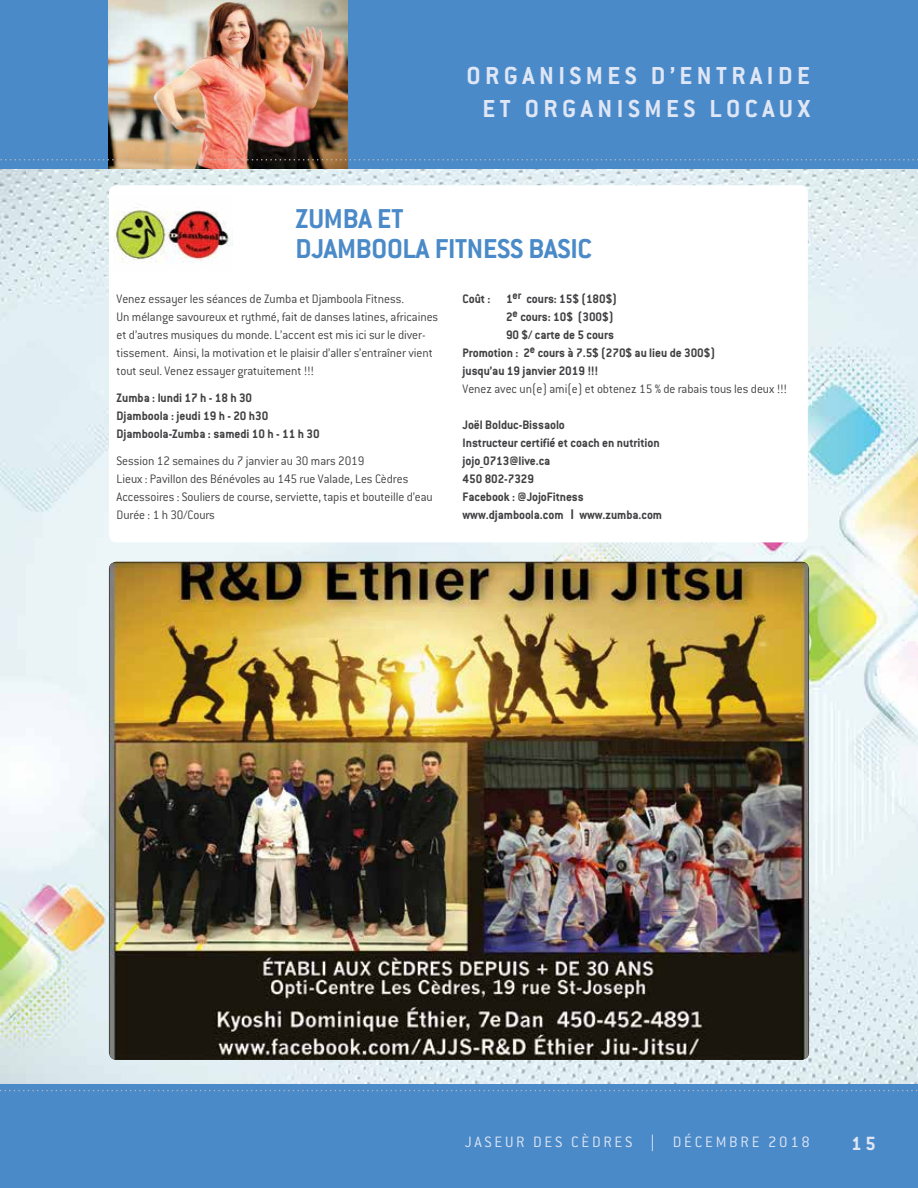
<style>
.page{position:relative;width:918px;height:1188px;background:#fff}
.page>*{position:absolute;margin:0;border:0;box-sizing:border-box;transform-origin:0 0}
.t1{font:700 30px/30px "Conduit ITC";letter-spacing:-.01em;color:#4a8ac8}
.t2{font:700 27px/32.4px "Conduit ITC";letter-spacing:.165em;color:#dfe6f5;text-align:center}
.t3{font:700 21px "Conduit ITC";color:#dfe6f5}
.t4{font:300 16.5px "Conduit ITC";letter-spacing:.165em;color:#dfe6f5}
.t5{font:300 13.5px/18px "Conduit ITC";letter-spacing:-.005em;color:#414042}
.t6{font:700 13.5px/18px "Conduit ITC";letter-spacing:-.005em;color:#414042}
.s1{font-family:"Helvetica"}
</style>
<div class="page">
<img style="left:0;top:169px;width:918px;height:915px">
<div style="left:0;top:1084px;width:918px;height:104px;background:#4a8ac8"></div>
<div style="left:0;top:0;width:918px;height:169px;background:#4a8ac8"></div>
<svg style="left:0;top:1090px;width:918px;height:1px"></svg>
<img style="left:108px;top:0;width:239px;height:169px">
<svg style="left:0;top:159px;width:918px;height:2px"></svg>
<img style="left:109px;top:562px;width:700px;height:498px">
<div style="left:109px;top:185px;width:699px;height:357px;background:#fff;border-radius:8px"></div>
<img style="left:114px;top:210px;width:118px;height:53px">
<h2 class="t2" style="left:466px;top:59px;width:345px">ORGANISMES D’ENTRAIDE<br>ET ORGANISMES LOCAUX</h2>
<h1 class="t1" style="left:296px;top:203px;width:298px">ZUMBA ET<br>DJAMBOOLA FITNESS BASIC</h1>
<p class="t5" style="left:117px;top:290px;width:323px">Venez essayer les séances de Zumba et Djamboola Fitness.<br>Un mélange savoureux et rythmé, fait de danses latines, africaines et d’autres musiques du monde. L’accent est mis ici sur le diver&shy;tissement. Ainsi, la motivation et le plaisir d’aller s’entraîner vient tout seul. Venez essayer gratuitement !!!</p>
<p class="t6" style="left:117px;top:389px;width:204px">Zumba : lundi 17 h - 18 h 30<br>Djamboola : jeudi 19 h - 20 h30<br>Djamboola-Zumba : samedi 10 h - 11 h 30</p>
<p class="t5" style="left:117px;top:452px;width:318px">Session 12 semaines du 7 janvier au 30 mars 2019<br>Lieux : Pavillon des Bénévoles au 145 rue Valade, Les Cèdres Accessoires : Souliers de course, serviette, tapis et bouteille d’eau Durée : 1 h 30/Cours</p>
<p class="t6" style="left:463px;top:290px;width:156px">Coût : 1<sup>er</sup> cours: 15$ (180$)</p>
<p class="t6" style="left:506px;top:308px;width:109px">2<sup>e</sup> cours: 10$ (300$)</p>
<p class="t6" style="left:506px;top:326px;width:110px">90 $/ carte de 5 cours</p>
<p class="t6" style="left:463px;top:344px;width:254px">Promotion : 2<sup>e</sup> cours à 7.5$ (270$ au lieu de 300$)</p>
<p class="t6" style="left:463px;top:362px;width:137px">jusqu’au 19 janvier 2019 !!!</p>
<p class="t5" style="left:463px;top:380px;width:326px">Venez avec un(e) ami(e) et obtenez 15 % de rabais tous les deux !!!</p>
<p class="t6" style="left:463px;top:416px;width:201px">Joël Bolduc-Bissaolo<br>Instructeur certifié et coach en nutrition jojo_0713@live.ca<br>450 802-7329<br>Facebook : @JojoFitness www.djamboola.com <span class="s1">|</span> www.zumba.com</p>
<p class="t4" style="left:465px;top:1133px;width:347px">JASEUR DES CÈDRES <span class="s1">|</span> DÉCEMBRE 2018</p>
<h3 class="t3" style="left:851px;top:1131px;width:26px">15</h3>
</div>
